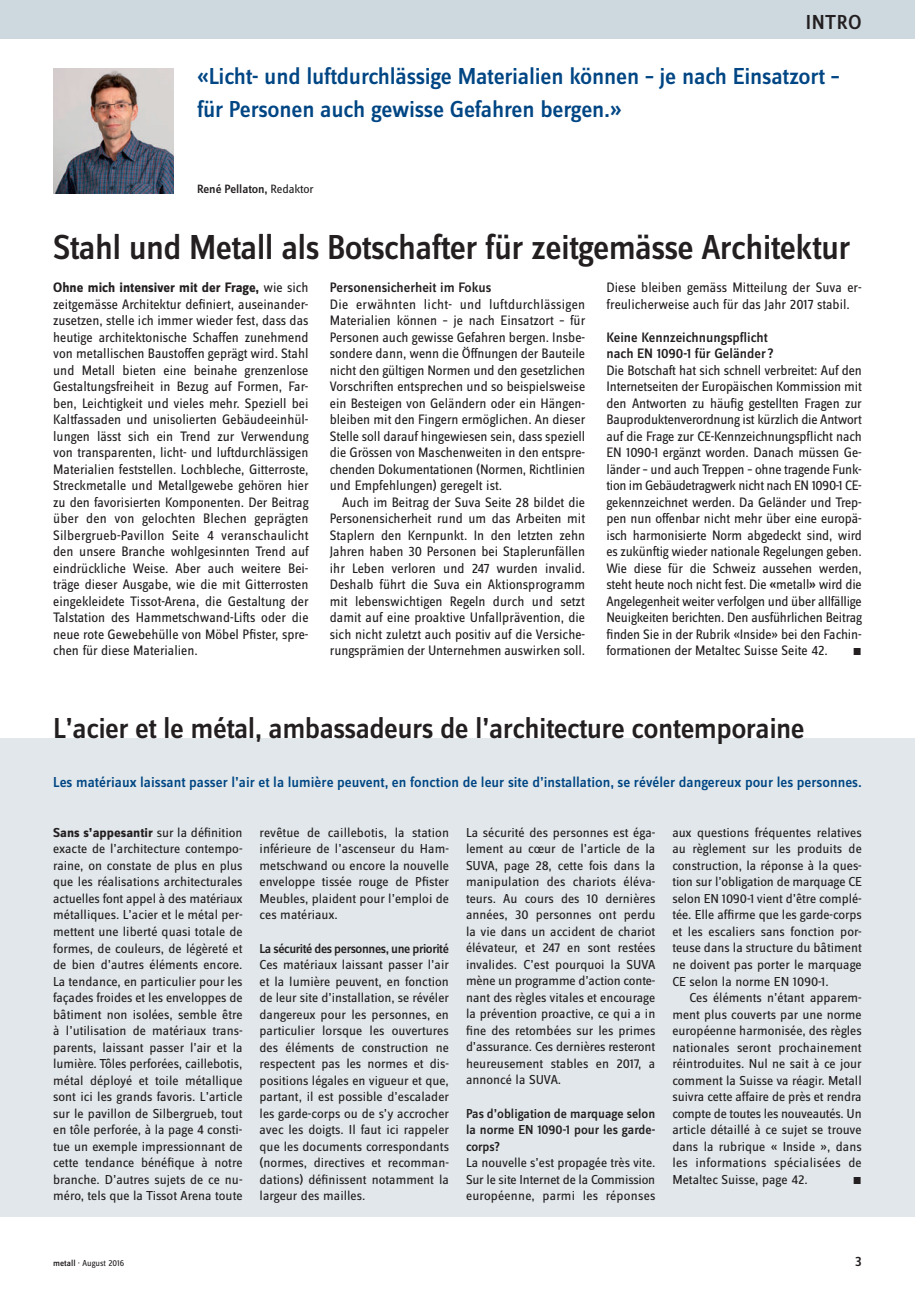
<style>
.page{position:relative;width:915px;height:1293px;background:#fff}
.page>*{position:absolute;margin:0;border:0;box-sizing:border-box;transform-origin:0 0}
.t1{font:500 36px "Zine Sans Dis";letter-spacing:-.02em;color:#231f20}
.t2{font:500 30px "Zine Sans Dis";letter-spacing:-.02em;color:#231f20}
.t3{font:500 24px "Zine Sans Dis";letter-spacing:-.01em;color:#004684}
.t4{font:500 21px "Zine Sans Dis";letter-spacing:.025em;color:#231f20}
.t5{font:500 15px "Zine Sans Dis";color:#004684}
._001_DE_Grundtext_EZ{font:14.25px/16.5px "Zine Sans Dis";color:#231f20;text-align:justify}
._001_DE_Grundtext_EZ-2{font:500 14.25px "Zine Sans Dis";color:#231f20}
._00_FR_Grundtext_EZ{font:13.5px/16.5px "Zine Sans Dis";color:#231f20;text-align:justify}
._00_FR_Grundtext_EZ-2{font:500 13.5px/16.5px "Zine Sans Dis";letter-spacing:-.005em;color:#231f20;text-align:justify}
._00_FR_Grundtext_EZ-3{font:500 13.5px "Zine Sans Dis";letter-spacing:-.03em;color:#231f20}
.t6{font:500 12.45px "Zine Sans Dis";letter-spacing:-.01em;color:#231f20}
._00_FR_Grundtext_EZ-4{font:10.5px "Zine Sans Dis Regular Roman Exp";color:#231f20}
._001_DE_Grundtext_EZ-3{font:10.5px "Zine Sans Dis Regular Roman Exp";color:#231f20}
.t7{font:9px "Zine Sans Dis";color:#231f20}
.s1{font-weight:400}
.s2{font-weight:700}
.s3{font-weight:500}
</style>
<div class="page">
<div style="left:0;top:0;width:914px;height:38px;background:#cdd8df"></div>
<div style="left:0;top:738px;width:914px;height:478px;background:#e1e7ea"></div>
<img style="left:53px;top:68px;width:120px;height:125px">
<p class="t4" style="left:805px;top:12px;width:57px">INTRO</p>
<p class="t3" style="left:197px;top:64px;width:643px">«Licht- und luftdurchlässige Materialien können – je nach Einsatzort –</p>
<p class="t3" style="left:197px;top:97px;width:426px">für Personen auch gewisse Gefahren bergen.»</p>
<p class="t6" style="left:197px;top:183px;width:118px">René Pellaton, <span class="s1">Redaktor</span></p>
<p class="t1" style="left:53px;top:229px;width:798px">Stahl und Metall als Botschafter für zeitgemässe Architektur</p>
<p class="_001_DE_Grundtext_EZ" style="left:53px;top:280px;width:257px"><span class="s2">Ohne mich intensiver mit der Frage,</span> wie sich zeitgemässe Architektur definiert, auseinander&shy;zusetzen, stelle ich immer wieder fest, dass das heutige architektonische Schaffen zunehmend von metallischen Baustoffen geprägt wird. Stahl und Metall bieten eine beinahe grenzenlose Gestaltungsfreiheit in Bezug auf Formen, Far&shy;ben, Leichtigkeit und vieles mehr. Speziell bei Kaltfassaden und unisolierten Gebäudeeinhül&shy;lungen lässt sich ein Trend zur Verwendung von transparenten, licht- und luftdurchlässigen Materialien feststellen. Lochbleche, Gitterroste, Streckmetalle und Metallgewebe gehören hier zu den favorisierten Komponenten. Der Beitrag über den von gelochten Blechen geprägten Silbergrueb-Pavillon Seite 4 veranschaulicht den unsere Branche wohlgesinnten Trend auf eindrückliche Weise. Aber auch weitere Bei&shy;träge dieser Ausgabe, wie die mit Gitterrosten eingekleidete Tissot-Arena, die Gestaltung der Talstation des Hammetschwand-Lifts oder die neue rote Gewebehülle von Möbel Pfister, spre&shy;chen für diese Materialien.</p>
<p class="_001_DE_Grundtext_EZ-2" style="left:330px;top:280px;width:163px">Personensicherheit im Fokus</p>
<p class="_001_DE_Grundtext_EZ" style="left:330px;top:296px;width:257px">Die erwähnten licht- und luftdurchlässigen Materialien können – je nach Einsatzort – für Personen auch gewisse Gefahren bergen. Insbe&shy;sondere dann, wenn die Öffnungen der Bauteile nicht den gültigen Normen und den gesetzlichen Vorschriften entsprechen und so beispielsweise ein Besteigen von Geländern oder ein Hängen&shy;bleiben mit den Fingern ermöglichen. An dieser Stelle soll darauf hingewiesen sein, dass speziell die Grössen von Maschenweiten in den entspre&shy;chenden Dokumentationen (Normen, Richtlinien und Empfehlungen) geregelt ist.</p>
<p class="_001_DE_Grundtext_EZ" style="left:330px;top:494px;width:257px;text-indent:12px">Auch im Beitrag der Suva Seite 28 bildet die Personensicherheit rund um das Arbeiten mit Staplern den Kernpunkt. In den letzten zehn Jahren haben 30 Personen bei Staplerunfällen ihr Leben verloren und 247 wurden invalid.<br>Deshalb führt die Suva ein Aktionsprogramm mit lebenswichtigen Regeln durch und setzt damit auf eine proaktive Unfallprävention, die sich nicht zuletzt auch positiv auf die Versiche&shy;rungsprämien der Unternehmen auswirken soll.</p>
<p class="_001_DE_Grundtext_EZ" style="left:606px;top:280px;width:257px">Diese bleiben gemäss Mitteilung der Suva er&shy;freulicherweise auch für das Jahr 2017 stabil.</p>
<p class="_001_DE_Grundtext_EZ-2" style="left:606px;top:330px;width:163px">Keine Kennzeichnungspflicht</p>
<p class="_001_DE_Grundtext_EZ-2" style="left:606px;top:346px;width:169px">nach EN 1090-1 für Geländer ?</p>
<p class="_001_DE_Grundtext_EZ" style="left:606px;top:362px;width:257px">Die Botschaft hat sich schnell verbreitet: Auf den Internetseiten der Europäischen Kommission mit den Antworten zu häufig gestellten Fragen zur Bauproduktenverordnung ist kürzlich die Antwort auf die Frage zur CE-Kennzeichnungspflicht nach EN 1090-1 ergänzt worden. Danach müssen Ge&shy;länder – und auch Treppen – ohne tragende Funk&shy;tion im Gebäudetragwerk nicht nach EN 1090-1 CE&shy;gekennzeichnet werden. Da Geländer und Trep&shy;pen nun offenbar nicht mehr über eine europä&shy;isch harmonisierte Norm abgedeckt sind, wird es zukünftig wieder nationale Regelungen geben.<br>Wie diese für die Schweiz aussehen werden, steht heute noch nicht fest. Die <span class="s3">«</span>metall<span class="s3">»</span> wird die Angelegenheit weiter verfolgen und über allfällige Neuigkeiten berichten. Den ausführlichen Beitrag finden Sie in der Rubrik «Inside» bei den Fachin&shy;formationen der Metaltec Suisse Seite 42.</p>
<p class="_001_DE_Grundtext_EZ-3" style="left:852px;top:647px;width:10px">m</p>
<p class="t2" style="left:53px;top:713px;width:752px">L’acier et le métal, ambassadeurs de l’architecture contemporaine</p>
<p class="t5" style="left:53px;top:774px;width:809px">Les matériaux laissant passer l’air et la lumière peuvent, en fonction de leur site d’installation, se révéler dangereux pour les personnes.</p>
<p class="_00_FR_Grundtext_EZ" style="left:53px;top:825px;width:191px"><span class="s2">Sans s’appesantir</span> sur la définition exacte de l’architecture contempo&shy;raine, on constate de plus en plus que les réalisations architecturales actuelles font appel à des matériaux métalliques. L’acier et le métal per&shy;mettent une liberté quasi totale de formes, de couleurs, de légèreté et de bien d’autres éléments encore.<br>La tendance, en particulier pour les façades froides et les enveloppes de bâtiment non isolées, semble être à l’utilisation de matériaux trans&shy;parents, laissant passer l’air et la lumière. Tôles perforées, caillebotis, métal déployé et toile métallique sont ici les grands favoris. L’article sur le pavillon de Silbergrueb, tout en tôle perforée, à la page 4 consti&shy;tue un exemple impressionnant de cette tendance bénéfique à notre branche. D’autres sujets de ce nu&shy;méro, tels que la Tissot Arena toute</p>
<p class="_00_FR_Grundtext_EZ" style="left:259px;top:825px;width:191px">revêtue de caillebotis, la station inférieure de l’ascenseur du Ham&shy;metschwand ou encore la nouvelle enveloppe tissée rouge de Pfister Meubles, plaident pour l’emploi de ces matériaux.</p>
<p class="_00_FR_Grundtext_EZ-3" style="left:259px;top:941px;width:191px">La sécurité des personnes, une priorité</p>
<p class="_00_FR_Grundtext_EZ" style="left:259px;top:957px;width:191px">Ces matériaux laissant passer l’air et la lumière peuvent, en fonction de leur site d’installation, se révéler dangereux pour les personnes, en particulier lorsque les ouvertures des éléments de construction ne respectent pas les normes et dis&shy;positions légales en vigueur et que, partant, il est possible d’escalader les garde-corps ou de s’y accrocher avec les doigts. Il faut ici rappeler que les documents correspondants (normes, directives et recomman&shy;dations) définissent notamment la largeur des mailles.</p>
<p class="_00_FR_Grundtext_EZ" style="left:466px;top:825px;width:191px">La sécurité des personnes est éga&shy;lement au cœur de l’article de la SUVA, page 28, cette fois dans la manipulation des chariots éléva&shy;teurs. Au cours des 10 dernières années, 30 personnes ont perdu la vie dans un accident de chariot élévateur, et 247 en sont restées invalides. C’est pourquoi la SUVA mène un programme d’action conte&shy;nant des règles vitales et encourage la prévention proactive, ce qui a in fine des retombées sur les primes d’assurance. Ces dernières resteront heureusement stables en 2017, a annoncé la SUVA.</p>
<p class="_00_FR_Grundtext_EZ-2" style="left:466px;top:1105px;width:191px">Pas d’obligation de marquage selon la norme EN 1090-1 pour les garde&shy;corps?</p>
<p class="_00_FR_Grundtext_EZ" style="left:466px;top:1155px;width:191px">La nouvelle s’est propagée très vite.<br>Sur le site Internet de la Commission européenne, parmi les réponses</p>
<p class="_00_FR_Grundtext_EZ" style="left:672px;top:825px;width:191px">aux questions fréquentes relatives au règlement sur les produits de construction, la réponse à la ques&shy;tion sur l’obligation de marquage CE selon EN 1090-1 vient d’être complé&shy;tée. Elle affirme que les garde-corps et les escaliers sans fonction por&shy;teuse dans la structure du bâtiment ne doivent pas porter le marquage CE selon la norme EN 1090-1.</p>
<p class="_00_FR_Grundtext_EZ" style="left:672px;top:990px;width:191px;text-indent:17px">Ces éléments n’étant apparem&shy;ment plus couverts par une norme européenne harmonisée, des règles nationales seront prochainement réintroduites. Nul ne sait à ce jour comment la Suisse va réagir. Metall suivra cette affaire de près et rendra compte de toutes les nouveautés. Un article détaillé à ce sujet se trouve dans la rubrique « Inside », dans les informations spécialisées de Metaltec Suisse, page 42.</p>
<p class="_00_FR_Grundtext_EZ-4" style="left:852px;top:1175px;width:10px">m</p>
<p class="t7" style="left:53px;top:1259px;width:72px"><span class="s3">metall</span> · August 2016</p>
<p class="_001_DE_Grundtext_EZ-2" style="left:854px;top:1254px;width:8px">3</p>
</div>
